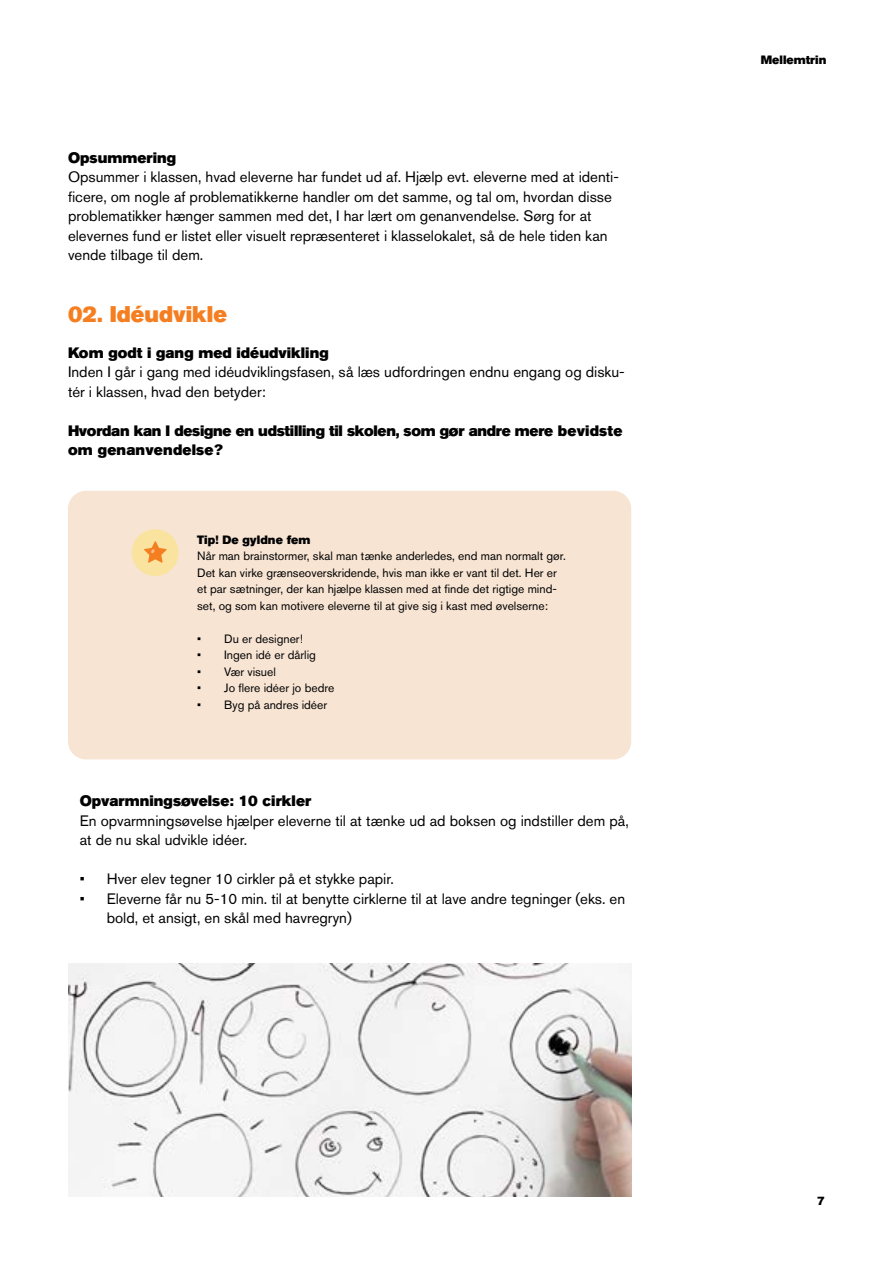
<style>
.page{position:relative;width:893px;height:1263px;background:#fff}
.page>*{position:absolute;margin:0;border:0;box-sizing:border-box;transform-origin:0 0}
.t1{font:22.5px "Akzidenz Grotesk BE Super";color:#f57e20}
.t2{font:15px/19.5px "Akzidenz Grotesk BE";color:#020203}
.t3{font:15px/19.5px "Akzidenz Grotesk BE Super";letter-spacing:-.02em;color:#020203}
.t4{font:15px "Akzidenz Grotesk BE Super";color:#020203}
.t5{font:12px/16.5px "Akzidenz Grotesk BE";color:#000}
.t6{font:12px "Akzidenz Grotesk BE";color:#020203}
.t7{font:12px "Akzidenz Grotesk BE Super";color:#020203}
.t8{font:12px "Akzidenz Grotesk BE Super";color:#000}
.s1{color:#020203}
</style>
<div class="page">
<div style="left:68px;top:491px;width:563px;height:268px;background:#f7e4d3;border-radius:18px"></div>
<div style="left:132px;top:529px;width:47px;height:47px;background:#fae39e;border-radius:50%"></div>
<svg style="left:144px;top:541px;width:23px;height:22px"></svg>
<img style="left:68px;top:963px;width:563px;height:233px">
<p class="t4" style="left:68px;top:149px;width:110px">Opsummering</p>
<p class="t2" style="left:68px;top:167px;width:552px">Opsummer i klassen, hvad eleverne har fundet ud af. Hjælp evt. eleverne med at identi&shy;ficere, om nogle af problematikkerne handler om det samme, og tal om, hvordan disse problematikker hænger sammen med det, I har lært om genanvendelse. Sørg for at elevernes fund er listet eller visuelt repræsenteret i klasselokalet, så de hele tiden kan vende tilbage til dem.</p>
<h1 class="t1" style="left:68px;top:301px;width:160px">02. Idéudvikle</h1>
<p class="t4" style="left:68px;top:344px;width:262px">Kom godt i gang med idéudvikling</p>
<p class="t2" style="left:68px;top:362px;width:558px">Inden I går i gang med idéudviklingsfasen, så læs udfordringen endnu engang og disku&shy;tér i klassen, hvad den betyder:</p>
<p class="t3" style="left:68px;top:421px;width:556px">Hvordan kan I designe en udstilling til skolen, som gør andre mere bevidste om genanvendelse?</p>
<p class="t7" style="left:197px;top:533px;width:115px">Tip! De gyldne fem</p>
<p class="t5" style="left:197px;top:548px;width:370px">Når man brainstormer, skal man tænke anderledes, end man normalt gør.<br>Det kan virke grænseoverskridende, hvis man ikke er vant til det. Her er et par sætninger, der kan hjælpe klassen med at finde det rigtige mind&shy;set, og som kan motivere eleverne til at give sig i <span class="s1">kast med øvelserne:</span></p>
<p class="t6" style="left:197px;top:631px;width:107px">• Du er designer!</p>
<p class="t6" style="left:197px;top:648px;width:120px">• Ingen idé er dårlig</p>
<p class="t6" style="left:197px;top:664px;width:80px">• Vær visuel</p>
<p class="t6" style="left:197px;top:681px;width:139px">• Jo flere idéer jo bedre</p>
<p class="t6" style="left:197px;top:697px;width:131px">• Byg på andres idéer</p>
<p class="t4" style="left:80px;top:792px;width:233px">Opvarmningsøvelse: 10 cirkler</p>
<p class="t2" style="left:80px;top:811px;width:551px">En opvarmningsøvelse hjælper eleverne til at tænke ud ad boksen og indstiller dem på, at de nu skal udvikle idéer.</p>
<p class="t2" style="left:80px;top:869px;width:316px">• Hver elev tegner 10 cirkler på et stykke papir.</p>
<p class="t2" style="left:107px;top:889px;width:520px;text-indent:-27px">• Eleverne får nu 5-10 min. til at benytte cirklerne til at lave andre tegninger (eks. en bold, et ansigt, en skål med havregryn)</p>
<p class="t8" style="left:761px;top:53px;width:67px">Mellemtrin</p>
<p class="t8" style="left:817px;top:1194px;width:9px">7</p>
</div>
